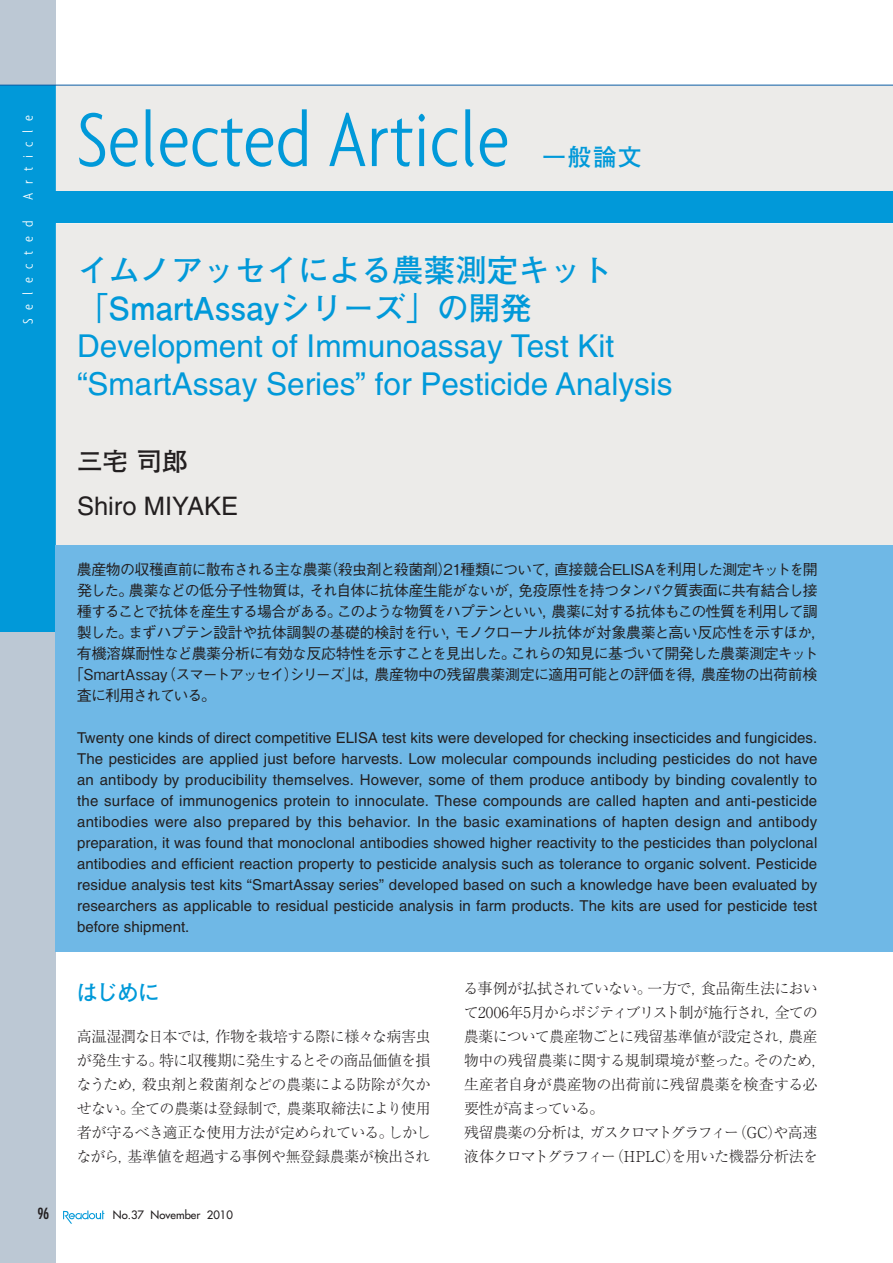
<style>
.page{position:relative;width:893px;height:1263px;background:#fff}
.page>*{position:absolute;margin:0;border:0;box-sizing:border-box;transform-origin:0 0}
.t1{font:300 condensed 82.5px "Agenda";color:#0199d9}
.t2{font:31.5px/37.7px "Helvetica";color:#0199d9}
.t3{font:31.5px/37.7px "Futo Go B101 Pro Bold 90 pv RKSJ H";color:#0199d9}
.t4{font:25.5px "Helvetica";color:#231f20}
.t5{font:25.5px "Futo Go B101 Pro Bold 90 pv RKSJ H";color:#231f20}
.t6{font:24px "Futo Go B101 Pro Bold 90 pv RKSJ H";color:#0199d9}
.t7{font:22.5px "Futo Go B101 Pro Bold 90 pv RKSJ H";color:#0199d9}
.t8{font:15px/21px "Helvetica";letter-spacing:.005em;color:#231f20;text-align:justify}
.t9{font:15px/24px "Ryumin Pro Light 90 pv RKSJ H";letter-spacing:-.04em;color:#231f20;text-align:justify}
.t10{font:15px "Gothic BBB Pro Medium 90 pv RKSJ H";letter-spacing:-.055em;color:#231f20}
.t11{font:15px "Gothic BBB Pro Medium 90 pv RKSJ H";letter-spacing:-.035em;color:#231f20}
.t12{font:15px "Gothic BBB Pro Medium 90 pv RKSJ H";letter-spacing:-.075em;color:#231f20}
.t13{font:300 condensed 15px "Agenda";letter-spacing:.58em;color:#fff}
.t14{font:15px "Gothic BBB Pro Medium 90 pv RKSJ H";letter-spacing:-.08em;color:#231f20}
.t15{font:condensed 15px "Futura";color:#231f20}
.t16{font:11.25px "Futura";color:#231f20}
</style>
<div class="page">
<div style="left:0;top:0;width:56px;height:1263px;background:#bcc8d4"></div>
<div style="left:0;top:85px;width:56px;height:547px;background:#0199d9"></div>
<svg style="left:63px;top:1211px;width:41px;height:13px"></svg>
<div style="left:56px;top:86px;width:836px;height:459px;background:#ecebe9"></div>
<div style="left:56px;top:191px;width:836px;height:32px;background:#0199d9"></div>
<div style="left:56px;top:545px;width:836px;height:406px;background:#6fb8e6"></div>
<hr style="left:0;top:85px;width:892px;height:1px;background:#0d5da5">
<p class="t13" style="left:19px;top:200px;width:87px;rotate:-90deg">Article</p>
<p class="t13" style="left:19px;top:324px;width:105px;rotate:-90deg">Selected</p>
<h1 class="t1" style="left:77px;top:89px;width:434px">Selected Article</h1>
<h3 class="t6" style="left:542px;top:148px;width:101px">一般論文</h3>
<h2 class="t3" style="left:77px;top:256px;width:537px">イムノアッセイによる農薬測定キット「SmartAssayシリーズ」の開発</h2>
<h2 class="t2" style="left:77px;top:330px;width:597px">Development of Immunoassay Test Kit “SmartAssay Series” for Pesticide Analysis</h2>
<h3 class="t5" style="left:77px;top:452px;width:112px">三宅 司郎</h3>
<h3 class="t4" style="left:77px;top:496px;width:163px">Shiro MIYAKE</h3>
<p class="t10" style="left:77px;top:564px;width:742px">農産物の収穫直前に散布される主な農薬（殺虫剤と殺菌剤）21種類について，直接競合ELISAを利用した測定キットを開</p>
<p class="t10" style="left:77px;top:585px;width:742px">発した。農薬などの低分子性物質は，それ自体に抗体産生能がないが，免疫原性を持つタンパク質表面に共有結合し接</p>
<p class="t12" style="left:77px;top:606px;width:742px">種することで抗体を産生する場合がある。このような物質をハプテンといい，農薬に対する抗体もこの性質を利用して調</p>
<p class="t11" style="left:77px;top:627px;width:751px">製した。まずハプテン設計や抗体調製の基礎的検討を行い，モノクローナル抗体が対象農薬と高い反応性を示すほか，</p>
<p class="t10" style="left:77px;top:648px;width:742px">有機溶媒耐性など農薬分析に有効な反応特性を示すことを見出した。これらの知見に基づいて開発した農薬測定キット</p>
<p class="t11" style="left:69px;top:669px;width:750px">「SmartAssay（スマートアッセイ）シリーズ」は，農産物中の残留農薬測定に適用可能との評価を得，農産物の出荷前検</p>
<p class="t14" style="left:77px;top:690px;width:141px">査に利用されている。</p>
<p class="t8" style="left:77px;top:729px;width:741px">Twenty one kinds of direct competitive ELISA test kits were developed for checking insecticides and fungicides.<br>The pesticides are applied just before harvests. Low molecular compounds including pesticides do not have an antibody by producibility themselves. However, some of them produce antibody by binding covalently to the surface of immunogenics protein to innoculate. These compounds are called hapten and anti-pesticide antibodies were also prepared by this behavior. In the basic examinations of hapten design and antibody preparation, it was found that monoclonal antibodies showed higher reactivity to the pesticides than polyclonal antibodies and efficient reaction property to pesticide analysis such as tolerance to organic solvent. Pesticide residue analysis test kits “SmartAssay series” developed based on such a knowledge have been evaluated by researchers as applicable to residual pesticide analysis in farm products. The kits are used for pesticide test before shipment.</p>
<h3 class="t7" style="left:76px;top:984px;width:85px">はじめに</h3>
<p class="t9" style="left:76px;top:1027px;width:356px">高温湿潤な日本では，作物を栽培する際に様々な病害虫が発生する。特に収穫期に発生するとその商品価値を損なうため，殺虫剤と殺菌剤などの農薬による防除が欠かせない。全ての農薬は登録制で，農薬取締法により使用者が守るべき適正な使用方法が定められている。しかしながら，基準値を超過する事例や無登録農薬が検出され</p>
<p class="t9" style="left:463px;top:979px;width:364px;text-align:left">る事例が払拭されていない。一方で，食品衛生法において2006年5月からポジティブリスト制が施行され，全ての農薬について農産物ごとに残留基準値が設定され，農産物中の残留農薬に関する規制環境が整った。そのため，生産者自身が農産物の出荷前に残留農薬を検査する必要性が高まっている。<br>残留農薬の分析は，ガスクロマトグラフィー（GC）や高速液体クロマトグラフィー（HPLC）を用いた機器分析法を</p>
<p class="t15" style="left:37px;top:1207px;width:14px">96</p>
<p class="t16" style="left:113px;top:1209px;width:121px">No.37 November 2010</p>
</div>
